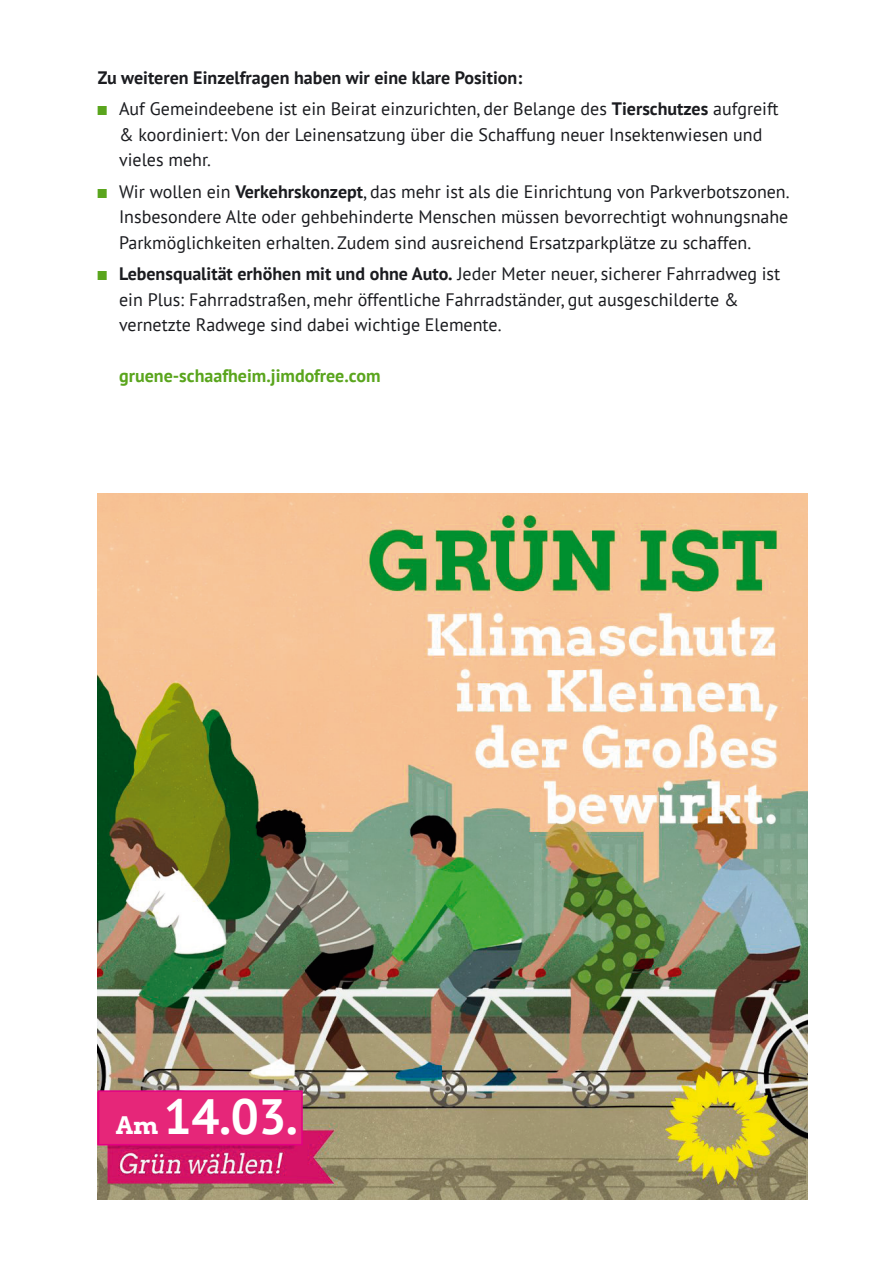
<style>
.page{position:relative;width:893px;height:1263px;background:#fff}
.page>*{position:absolute;margin:0;border:0;box-sizing:border-box;transform-origin:0 0}
.t1{font:700 49.5px "PT Sans";color:#fff}
.t2{font:18px/25.5px "PT Sans";color:#1b1c20}
.t3{font:700 18px "PT Sans";color:#5aa51d}
.s1{font-weight:700}
.s2{font-family:"Arvo Gruen";font-weight:400;font-size:24px}
</style>
<div class="page">
<img style="left:98px;top:493px;width:710px;height:706px">
<div style="left:98px;top:1090px;width:205px;height:55px;background:#e62679;border:2px solid #e40084"></div>
<p class="t2" style="left:119px;top:62px;width:661px;line-height:31.5px;text-indent:-21px"><span class="s1">Zu weiteren Einzelfragen haben wir eine klare Position:<br></span>Auf Gemeindeebene ist ein Beirat einzurichten, der Belange des <span class="s1">Tierschutzes</span> aufgreift</p>
<p class="t2" style="left:119px;top:122px;width:645px">&amp; koordiniert: Von der Leinensatzung über die Schaffung neuer Insektenwiesen und vieles mehr.</p>
<p class="t2" style="left:119px;top:179px;width:672px;text-align:justify">Wir wollen ein <span class="s1">Verkehrskonzept</span>, das mehr ist als die Einrichtung von Parkverbotszonen.<br>Insbesondere Alte oder gehbehinderte Menschen müssen bevorrechtigt wohnungsnahe Parkmöglichkeiten erhalten. Zudem sind ausreichend Ersatzparkplätze zu schaffen.</p>
<p class="t2" style="left:119px;top:262px;width:663px"><span class="s1">Lebensqualität erhöhen mit und ohne Auto.</span> Jeder Meter neuer, sicherer Fahrradweg ist ein Plus: Fahrradstraßen, mehr öffentliche Fahrradständer, gut ausgeschilderte &amp; vernetzte Radwege sind dabei wichtige Elemente.</p>
<p class="t3" style="left:119px;top:367px;width:263px">gruene-schaafheim.jimdofree.com</p>
<h1 class="t1" style="left:116px;top:1090px;width:184px"><span class="s2">Am</span> 14.03.</h1>
</div>
